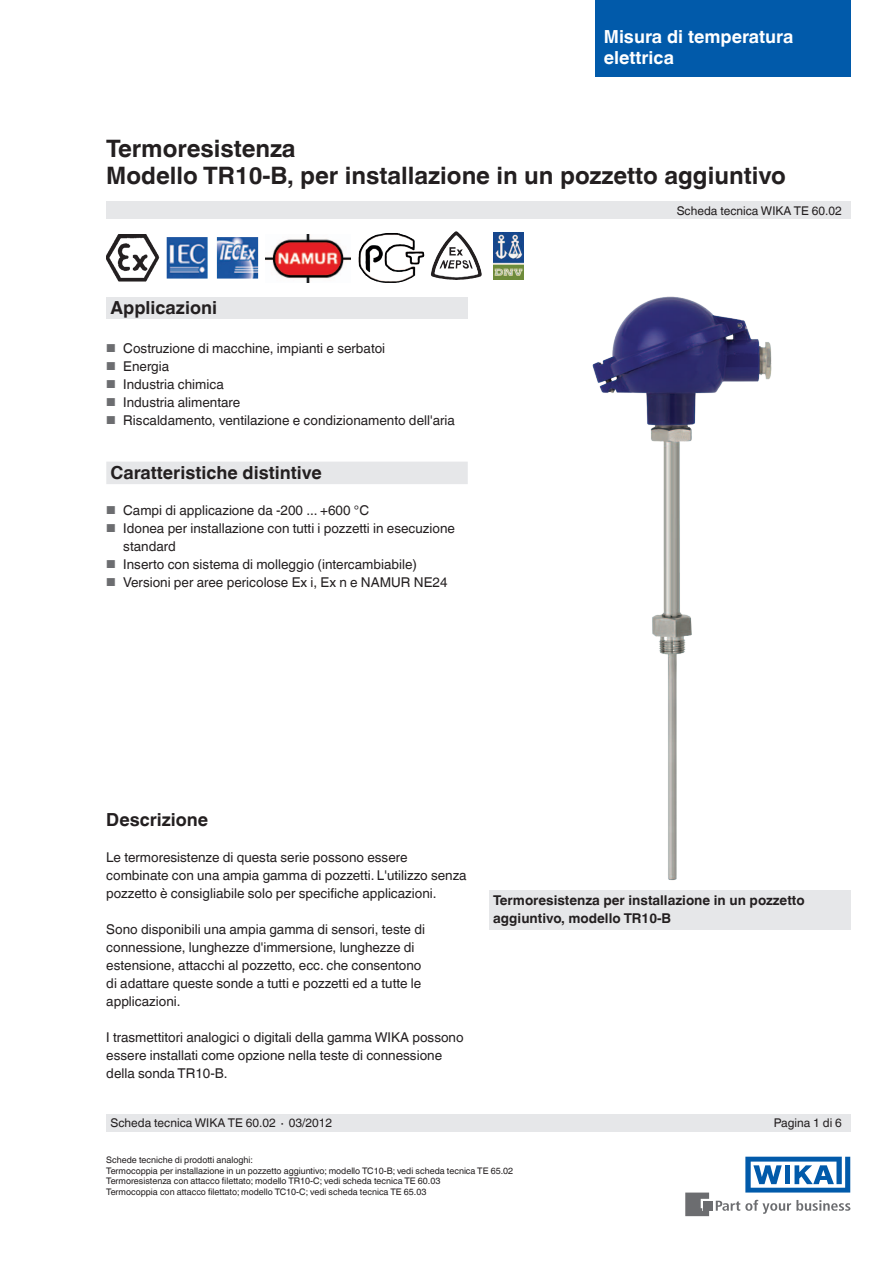
<style>
.page{position:relative;width:893px;height:1263px;background:#fff}
.page>*{position:absolute;margin:0;border:0;box-sizing:border-box;transform-origin:0 0}
.t1{font:700 24px/27px "Helvetica World";color:#231f20}
.t2{font:700 18px "Helvetica World";color:#231f20}
.t3{font:700 18px/21px "Helvetica World";color:#fff}
.t4{font:13.5px/18px "Helvetica World";color:#231f20}
.t5{font:700 13.5px/18px "Helvetica World";color:#231f20}
.t6{font:12px "Helvetica World";color:#231f20}
.t7{font:9px/10.5px "Helvetica World";color:#231f20}
.s1{font-size:11.55px;color:#6c6d70}
</style>
<div class="page">
<div style="left:106px;top:298px;width:362px;height:21px;background:#e6e7e9"></div>
<svg style="left:716px;top:1200px;width:134px;height:14px"></svg>
<div style="left:703px;top:1201px;width:9px;height:9px;background:#6c6d70"></div>
<svg style="left:685px;top:1192px;width:24px;height:24px"></svg>
<svg style="left:745px;top:1157px;width:105px;height:35px"></svg>
<div style="left:106px;top:202px;width:744px;height:17px;background:#e6e7e9"></div>
<div style="left:106px;top:1114px;width:744px;height:17px;background:#e6e7e9"></div>
<div style="left:595px;top:0;width:255px;height:77px;background:#015aaa"></div>
<img style="left:494px;top:233px;width:30px;height:46px">
<img style="left:106px;top:234px;width:53px;height:47px">
<img style="left:266px;top:234px;width:85px;height:48px">
<img style="left:358px;top:233px;width:57px;height:50px">
<img style="left:436px;top:231px;width:20px;height:26px">
<img style="left:167px;top:237px;width:91px;height:42px">
<img style="left:592px;top:296px;width:180px;height:585px">
<div style="left:489px;top:890px;width:361px;height:39px;background:#e6e7e9"></div>
<div style="left:106px;top:462px;width:362px;height:22px;background:#e6e7e9"></div>
<h2 class="t3" style="left:604px;top:26px;width:191px">Misura di temperatura elettrica</h2>
<h1 class="t1" style="left:106px;top:135px;width:681px">Termoresistenza<br>Modello TR10-B, per installazione in un pozzetto aggiuntivo</h1>
<h2 class="t2" style="left:111px;top:297px;width:108px">Applicazioni</h2>
<p class="t4" style="left:106px;top:339px;width:280px"><span class="s1">■</span> Costruzione di macchine, impianti e serbatoi</p>
<p class="t4" style="left:106px;top:357px;width:64px"><span class="s1">■</span> Energia</p>
<p class="t4" style="left:106px;top:375px;width:119px"><span class="s1">■</span> Industria chimica</p>
<p class="t4" style="left:106px;top:393px;width:135px"><span class="s1">■</span> Industria alimentare</p>
<p class="t4" style="left:106px;top:411px;width:350px"><span class="s1">■</span> Riscaldamento, ventilazione e condizionamento dell'aria</p>
<h2 class="t2" style="left:111px;top:462px;width:213px">Caratteristiche distintive</h2>
<p class="t4" style="left:106px;top:501px;width:264px"><span class="s1">■</span> Campi di applicazione da -200 ... +600 °C</p>
<p class="t4" style="left:123px;top:519px;width:333px;text-indent:-17px"><span class="s1">■</span> Idonea per installazione con tutti i pozzetti in esecuzione standard</p>
<p class="t4" style="left:106px;top:555px;width:312px"><span class="s1">■</span> Inserto con sistema di molleggio (intercambiabile)</p>
<p class="t4" style="left:106px;top:573px;width:343px"><span class="s1">■</span> Versioni per aree pericolose Ex i, Ex n e NAMUR NE24</p>
<p class="t6" style="left:677px;top:204px;width:167px">Scheda tecnica WIKA TE 60.02</p>
<h2 class="t2" style="left:106px;top:809px;width:103px">Descrizione</h2>
<p class="t4" style="left:106px;top:848px;width:362px">Le termoresistenze di questa serie possono essere combinate con una ampia gamma di pozzetti. L'utilizzo senza pozzetto è consigliabile solo per specifiche applicazioni.</p>
<p class="t4" style="left:106px;top:920px;width:320px">Sono disponibili una ampia gamma di sensori, teste di connessione, lunghezze d'immersione, lunghezze di estensione, attacchi al pozzetto, ecc. che consentono di adattare queste sonde a tutti e pozzetti ed a tutte le applicazioni.</p>
<p class="t4" style="left:106px;top:1028px;width:359px">I trasmettitori analogici o digitali della gamma WIKA possono essere installati come opzione nella teste di connessione della sonda TR10-B.</p>
<p class="t5" style="left:493px;top:892px;width:313px">Termoresistenza per installazione in un pozzetto aggiuntivo, modello TR10-B</p>
<p class="t6" style="left:111px;top:1116px;width:223px">Scheda tecnica WIKA TE 60.02 ∙ 03/2012</p>
<p class="t6" style="left:774px;top:1116px;width:70px">Pagina 1 di 6</p>
<p class="t7" style="left:106px;top:1155px;width:408px">Schede tecniche di prodotti analoghi:<br>Termocoppia per installazione in un pozzetto aggiuntivo; modello TC10-B; vedi scheda tecnica TE 65.02<br>Termoresistenza con attacco filettato; modello TR10-C; vedi scheda tecnica TE 60.03<br>Termocoppia con attacco filettato; modello TC10-C; vedi scheda tecnica TE 65.03</p>
</div>
